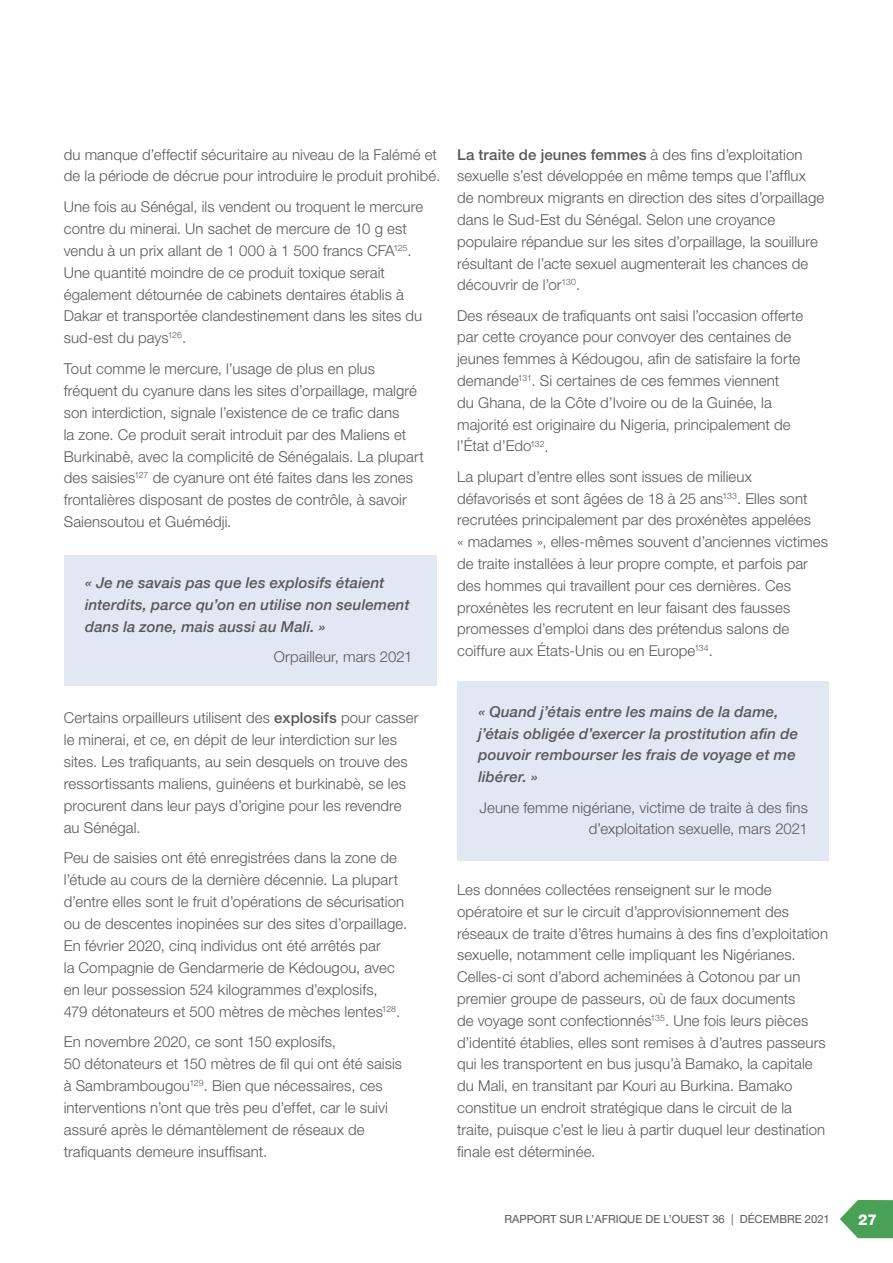
<style>
.page{position:relative;width:893px;height:1263px;background:#fff}
.page>*{position:absolute;margin:0;border:0;box-sizing:border-box;transform-origin:0 0}
.BODY{font:300 15px/21.8px "Helvetica Neue LT Std";letter-spacing:.005em;color:#57585a}
.BODY_INDENT{font:italic 500 15px/21.8px "Helvetica Neue";letter-spacing:.01em;color:#57585a}
.BODY_INDENT-2{font:300 15px/21.8px "Helvetica Neue LT Std";letter-spacing:.005em;color:#57585a;text-align:right}
.t1{font:800 15px "Helvetica Neue LT Std";color:#fff}
.t2{font:11.25px "Helvetica Neue LT Std";color:#57585a}
.s1{font-weight:500}
</style>
<div class="page">
<svg style="left:840px;top:1200px;width:53px;height:38px"></svg>
<div style="left:457px;top:681px;width:371px;height:180px;background:#e2e7f4"></div>
<div style="left:64px;top:555px;width:372px;height:131px;background:#e2e7f4"></div>
<p class="BODY" style="left:64px;top:143px;width:378px">du manque d’effectif sécuritaire au niveau de la Falémé et de la période de décrue pour introduire le produit prohibé.</p>
<p class="BODY" style="left:64px;top:195px;width:361px">Une fois au Sénégal, ils vendent ou troquent le mercure contre du minerai. Un sachet de mercure de 10 g est vendu à un prix allant de 1 000 à 1 500 francs CFA<sup>125</sup>.<br>Une quantité moindre de ce produit toxique serait également détournée de cabinets dentaires établis à Dakar et transportée clandestinement dans les sites du sud-est du pays<sup>126</sup>.</p>
<p class="BODY" style="left:64px;top:357px;width:361px">Tout comme le mercure, l’usage de plus en plus fréquent du cyanure dans les sites d’orpaillage, malgré son interdiction, signale l’existence de ce trafic dans<br>la zone. Ce produit serait introduit par des Maliens et Burkinabè, avec la complicité de Sénégalais. La plupart des saisies<sup>127</sup> de cyanure ont été faites dans les zones frontalières disposant de postes de contrôle, à savoir Saiensoutou et Guémédji.</p>
<p class="BODY_INDENT" style="left:85px;top:571px;width:326px">« Je ne savais pas que les explosifs étaient interdits, parce qu’on en utilise non seulement dans la zone, mais aussi au Mali. »</p>
<p class="BODY_INDENT-2" style="left:274px;top:646px;width:140px">Orpailleur, mars 2021</p>
<p class="BODY" style="left:64px;top:707px;width:356px">Certains orpailleurs utilisent des <span class="s1">explosifs</span> pour casser le minerai, et ce, en dépit de leur interdiction sur les sites. Les trafiquants, au sein desquels on trouve des ressortissants maliens, guinéens et burkinabè, se les procurent dans leur pays d’origine pour les revendre au Sénégal.</p>
<p class="BODY" style="left:64px;top:847px;width:345px">Peu de saisies ont été enregistrées dans la zone de l’étude au cours de la dernière décennie. La plupart d’entre elles sont le fruit d’opérations de sécurisation ou de descentes inopinées sur des sites d’orpaillage.<br>En février 2020, cinq individus ont été arrêtés par<br>la Compagnie de Gendarmerie de Kédougou, avec en leur possession 524 kilogrammes d’explosifs,<br>479 détonateurs et 500 mètres de mèches lentes<sup>128</sup>.</p>
<p class="BODY" style="left:64px;top:1030px;width:340px">En novembre 2020, ce sont 150 explosifs,<br>50 détonateurs et 150 mètres de fil qui ont été saisis à Sambrambougou<sup>129</sup>. Bien que nécessaires, ces interventions n’ont que très peu d’effet, car le suivi assuré après le démantèlement de réseaux de trafiquants demeure insuffisant.</p>
<p class="BODY" style="left:457px;top:143px;width:369px"><span class="s1">La traite de jeunes femmes</span> à des fins d’exploitation sexuelle s’est développée en même temps que l’afflux de nombreux migrants en direction des sites d’orpaillage dans le Sud-Est du Sénégal. Selon une croyance populaire répandue sur les sites d’orpaillage, la souillure résultant de l’acte sexuel augmenterait les chances de découvrir de l’or<sup>130</sup>.</p>
<p class="BODY" style="left:457px;top:304px;width:348px">Des réseaux de trafiquants ont saisi l’occasion offerte par cette croyance pour convoyer des centaines de jeunes femmes à Kédougou, afin de satisfaire la forte demande<sup>131</sup>. Si certaines de ces femmes viennent<br>du Ghana, de la Côte d’Ivoire ou de la Guinée, la majorité est originaire du Nigeria, principalement de l’État d’Edo<sup>132</sup>.</p>
<p class="BODY" style="left:457px;top:465px;width:372px">La plupart d’entre elles sont issues de milieux défavorisés et sont âgées de 18 à 25 ans<sup>133</sup>. Elles sont recrutées principalement par des proxénètes appelées<br>« madames », elles-mêmes souvent d’anciennes victimes de traite installées à leur propre compte, et parfois par des hommes qui travaillent pour ces dernières. Ces proxénètes les recrutent en leur faisant des fausses promesses d’emploi dans des prétendus salons de coiffure aux États-Unis ou en Europe<sup>134</sup>.</p>
<p class="BODY_INDENT" style="left:478px;top:700px;width:321px">« Quand j’étais entre les mains de la dame, j’étais obligée d’exercer la prostitution afin de pouvoir rembourser les frais de voyage et me libérer. »</p>
<p class="BODY_INDENT-2" style="left:480px;top:796px;width:330px">Jeune femme nigériane, victime de traite à des fins d’exploitation sexuelle, mars 2021</p>
<p class="BODY" style="left:457px;top:878px;width:372px">Les données collectées renseignent sur le mode opératoire et sur le circuit d’approvisionnement des réseaux de traite d’êtres humains à des fins d’exploitation sexuelle, notamment celle impliquant les Nigérianes.<br>Celles-ci sont d’abord acheminées à Cotonou par un premier groupe de passeurs, où de faux documents<br>de voyage sont confectionnés<sup>135</sup>. Une fois leurs pièces d’identité établies, elles sont remises à d’autres passeurs qui les transportent en bus jusqu’à Bamako, la capitale du Mali, en transitant par Kouri au Burkina. Bamako constitue un endroit stratégique dans le circuit de la traite, puisque c’est le lieu à partir duquel leur destination finale est déterminée.</p>
<p class="t2" style="left:504px;top:1212px;width:327px">RAPPORT SUR L’AFRIQUE DE L’OUEST 36 | DÉCEMBRE 2021</p>
<p class="t1" style="left:858px;top:1210px;width:20px">27</p>
</div>
